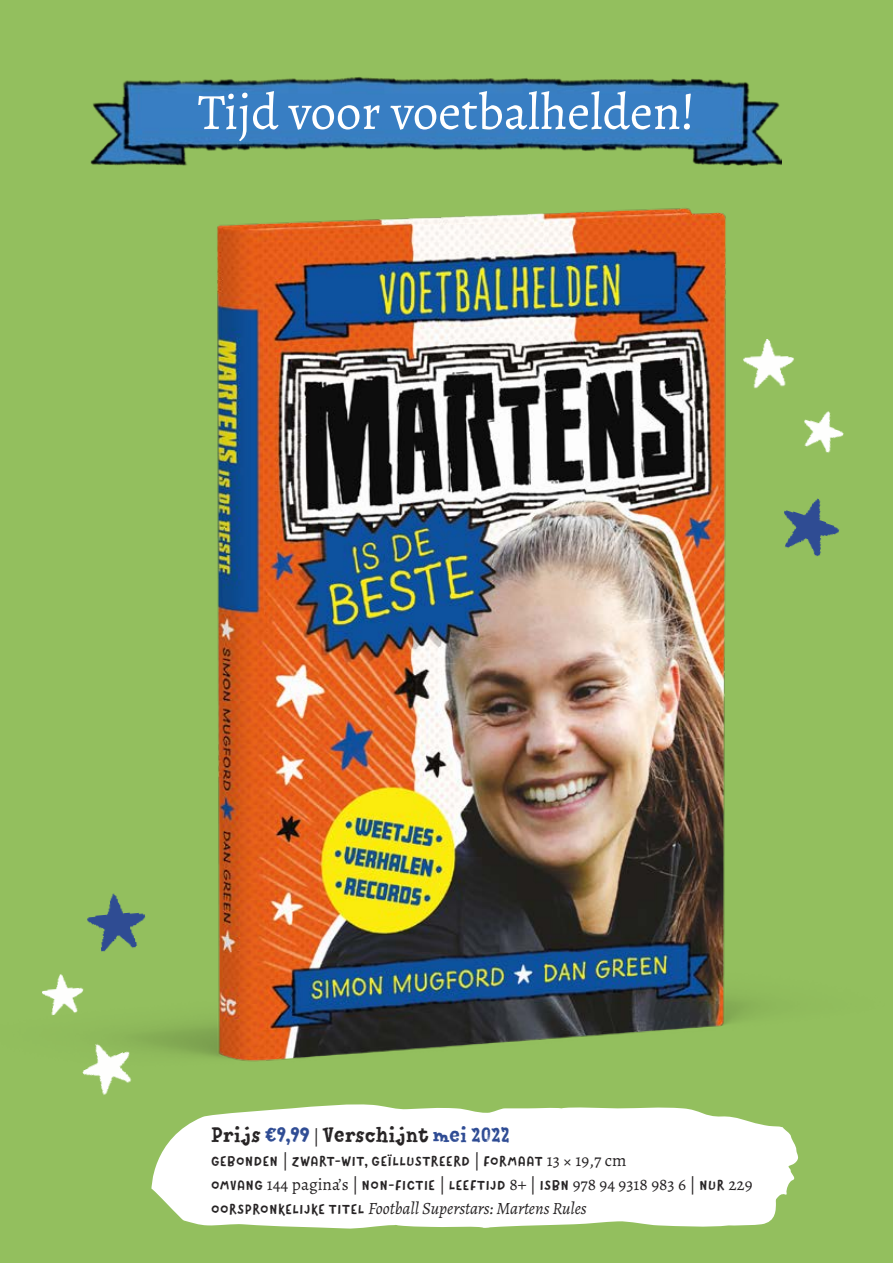
<style>
.page{position:relative;width:893px;height:1263px;background:#93bf5e}
.page>*{position:absolute;margin:0;border:0;box-sizing:border-box;transform-origin:0 0}
.t1{font:51px "Alegreya";color:#fff}
.t2{font:21px "Canvas Text Serif";color:#272425}
.t3{font:13.5px/24px "Canvas Text Sans";letter-spacing:.05em;color:#272425}
.s1{color:#2f4c94}
.s2{font-family:"Alegreya";font-size:17.25px}
.s3{font-family:"Alegreya";font-style:italic;font-size:17.25px}
</style>
<div class="page">
<img style="left:91px;top:77px;width:691px;height:88px">
<svg style="left:152px;top:1104px;width:646px;height:125px;background:#f1f7eb"></svg>
<img style="left:139px;top:208px;width:705px;height:854px">
<img style="left:87px;top:891px;width:61px;height:63px">
<img style="left:82px;top:1033px;width:60px;height:62px">
<img style="left:42px;top:974px;width:42px;height:41px">
<img style="left:773px;top:490px;width:71px;height:73px">
<h1 class="t1" style="left:198px;top:80px;width:499px">Tijd voor voetbalhelden!</h1>
<h2 class="t2" style="left:211px;top:1122px;width:300px">Prijs <span class="s1">€9,99</span> <span class="s2">|</span> Verschijnt <span class="s1">mei 2022</span></h2>
<p class="t3" style="left:211px;top:1149px;width:417px">GEBONDEN <span class="s2">|</span> ZWART-WIT, GEÏLLUSTREERD <span class="s2">|</span> FORMAAT <span class="s2">13 × 19,7 cm</span></p>
<p class="t3" style="left:211px;top:1173px;width:543px">OMVANG <span class="s2">144 pagina’s |</span> NON-FICTIE <span class="s2">|</span> LEEFTIJD <span class="s2">8+ |</span> ISBN <span class="s2">978 94 9318 983 6 |</span> NUR <span class="s2">229<br></span>OORSPRONKELIJKE TITEL <span class="s3">Football Superstars: Martens Rules</span></p>
</div>
